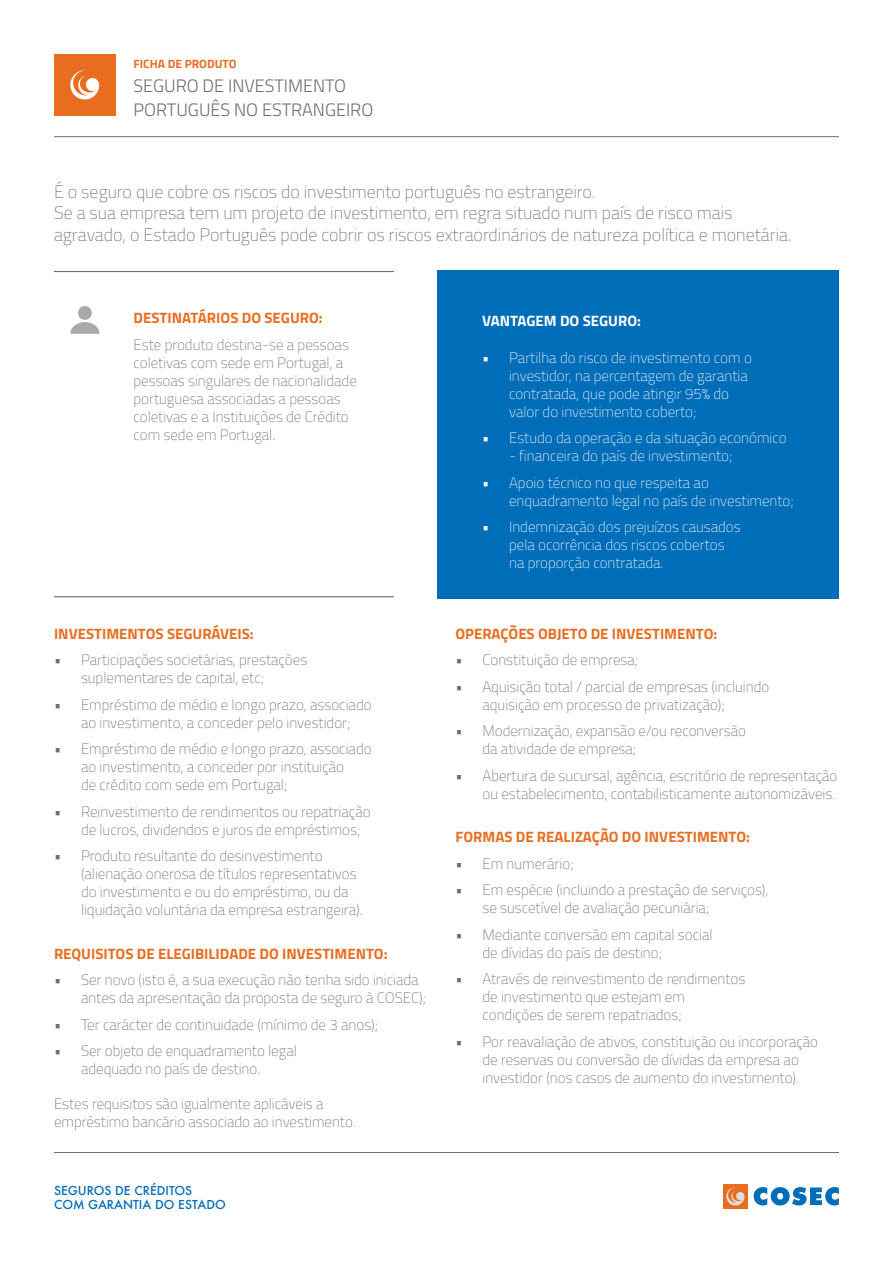
<style>
.page{position:relative;width:893px;height:1263px;background:#fff}
.page>*{position:absolute;margin:0;border:0;box-sizing:border-box;transform-origin:0 0}
.t1{font:100 18px/21.6px "Titillium Web";color:#6d6e71}
.t2{font:300 18px/24px "Titillium Web";color:#6d6e71}
.t3{font:100 15px/18px "Titillium Web";color:#6d6e71}
.t4{font:100 15px/18px "Titillium Web";color:#fff}
.t5{font:700 15px "Titillium Web";color:#e86d1f}
.t6{font:700 15px "Titillium Web";color:#fff}
.t7{font:500 12px/14.4px "Futura";color:#006db8}
.t8{font:700 12px "Titillium Web";color:#e86d1f}
</style>
<div class="page">
<hr style="left:54px;top:1152px;width:785px;height:1px;background:#6d6e71">
<hr style="left:54px;top:136px;width:785px;height:1px;background:#6d6e71">
<div style="left:723px;top:1184px;width:25px;height:25px;background:#e86d1f"></div>
<svg style="left:726px;top:1187px;width:18px;height:18px"></svg>
<svg style="left:754px;top:1187px;width:85px;height:18px"></svg>
<div style="left:54px;top:54px;width:62px;height:62px;background:#e86d1f"></div>
<div style="left:437px;top:270px;width:402px;height:328px;background:#006db8"></div>
<hr style="left:54px;top:271px;width:340px;height:1px;background:#6d6e71">
<hr style="left:54px;top:596px;width:340px;height:1px;background:#6d6e71">
<div style="left:78px;top:306px;width:14px;height:14px;background:#a7a9ac;border-radius:50%"></div>
<svg style="left:70px;top:322px;width:30px;height:12px"></svg>
<svg style="left:70px;top:70px;width:29px;height:30px"></svg>
<p class="t8" style="left:134px;top:54px;width:105px">FICHA DE PRODUTO</p>
<p class="t2" style="left:134px;top:73px;width:241px">SEGURO DE INVESTIMENTO<br>PORTUGUÊS NO ESTRANGEIRO</p>
<p class="t1" style="left:54px;top:180px;width:739px">É o seguro que cobre os riscos do investimento português no estrangeiro.<br>Se a sua empresa tem um projeto de investimento, em regra situado num país de risco mais agravado, o Estado Português pode cobrir os riscos extraordinários de natureza política e monetária.</p>
<p class="t5" style="left:134px;top:307px;width:191px">DESTINATÁRIOS DO SEGURO:</p>
<p class="t3" style="left:134px;top:335px;width:225px">Este produto destina-se a pessoas coletivas com sede em Portugal, a pessoas singulares de nacionalidade portuguesa associadas a pessoas coletivas e a Instituições de Crédito com sede em Portugal.</p>
<p class="t5" style="left:54px;top:622px;width:201px">INVESTIMENTOS SEGURÁVEIS:</p>
<p class="t3" style="left:81px;top:650px;width:228px;text-indent:-27px">• Participações societárias, prestações suplementares de capital, etc;</p>
<p class="t3" style="left:54px;top:695px;width:319px;text-align:center">• Empréstimo de médio e longo prazo, associado ao investimento, a conceder pelo investidor;</p>
<p class="t3" style="left:81px;top:739px;width:292px;text-indent:-27px">• Empréstimo de médio e longo prazo, associado ao investimento, a conceder por instituição<br>de crédito com sede em Portugal;</p>
<p class="t3" style="left:81px;top:802px;width:291px;text-indent:-27px">• Reinvestimento de rendimentos ou repatriação de lucros, dividendos e juros de empréstimos;</p>
<p class="t3" style="left:81px;top:846px;width:283px;text-indent:-27px">• Produto resultante do desinvestimento (alienação onerosa de títulos representativos do investimento e ou do empréstimo, ou da liquidação voluntária da empresa estrangeira).</p>
<p class="t5" style="left:54px;top:942px;width:335px">REQUISITOS DE ELEGIBILIDADE DO INVESTIMENTO:</p>
<p class="t3" style="left:81px;top:970px;width:347px;text-indent:-27px">• Ser novo (isto é, a sua execução não tenha sido iniciada antes da apresentação da proposta de seguro à COSEC);</p>
<p class="t3" style="left:54px;top:1015px;width:326px">• Ter carácter de continuidade (mínimo de 3 anos);</p>
<p class="t3" style="left:81px;top:1041px;width:217px;text-indent:-27px">• Ser objeto de enquadramento legal adequado no país de destino.</p>
<p class="t3" style="left:54px;top:1094px;width:303px">Estes requisitos são igualmente aplicáveis a empréstimo bancário associado ao investimento.</p>
<p class="t7" style="left:54px;top:1183px;width:173px">SEGUROS DE CRÉDITOS<br>COM GARANTIA DO ESTADO</p>
<p class="t6" style="left:482px;top:309px;width:160px">VANTAGEM DO SEGURO:</p>
<p class="t4" style="left:509px;top:348px;width:244px;text-indent:-27px">• Partilha do risco de investimento com o investidor, na percentagem de garantia contratada, que pode atingir 95% do valor do investimento coberto;</p>
<p class="t4" style="left:482px;top:428px;width:306px">• Estudo da operação e da situação económico</p>
<p class="t4" style="left:509px;top:446px;width:225px">- financeira do país de investimento;</p>
<p class="t4" style="left:509px;top:473px;width:286px;text-indent:-27px">• Apoio técnico no que respeita ao enquadramento legal no país de investimento;</p>
<p class="t4" style="left:509px;top:517px;width:233px;text-indent:-27px">• Indemnização dos prejuízos causados pela ocorrência dos riscos cobertos na proporção contratada.</p>
<p class="t5" style="left:455px;top:622px;width:263px">OPERAÇÕES OBJETO DE INVESTIMENTO:</p>
<p class="t3" style="left:455px;top:650px;width:184px">• Constituição de empresa;</p>
<p class="t3" style="left:482px;top:677px;width:288px;text-indent:-27px">• Aquisição total / parcial de empresas (incluindo aquisição em processo de privatização);</p>
<p class="t3" style="left:482px;top:721px;width:265px;text-indent:-27px">• Modernização, expansão e/ou reconversão da atividade de empresa;</p>
<p class="t3" style="left:455px;top:766px;width:383px;text-align:right">• Abertura de sucursal, agência, escritório de representação ou estabelecimento, contabilisticamente autonomizáveis.</p>
<p class="t5" style="left:455px;top:825px;width:296px">FORMAS DE REALIZAÇÃO DO INVESTIMENTO:</p>
<p class="t3" style="left:455px;top:854px;width:120px">• Em numerário;</p>
<p class="t3" style="left:482px;top:880px;width:287px;text-indent:-27px">• Em espécie (incluindo a prestação de serviços), se suscetível de avaliação pecuniária;</p>
<p class="t3" style="left:482px;top:925px;width:232px;text-indent:-27px">• Mediante conversão em capital social de dívidas do país de destino;</p>
<p class="t3" style="left:482px;top:969px;width:264px;text-indent:-27px">• Através de reinvestimento de rendimentos de investimento que estejam em condições de serem repatriados;</p>
<p class="t3" style="left:455px;top:1032px;width:364px;text-align:center">• Por reavaliação de ativos, constituição ou incorporação de reservas ou conversão de dívidas da empresa ao investidor (nos casos de aumento do investimento).</p>
</div>
